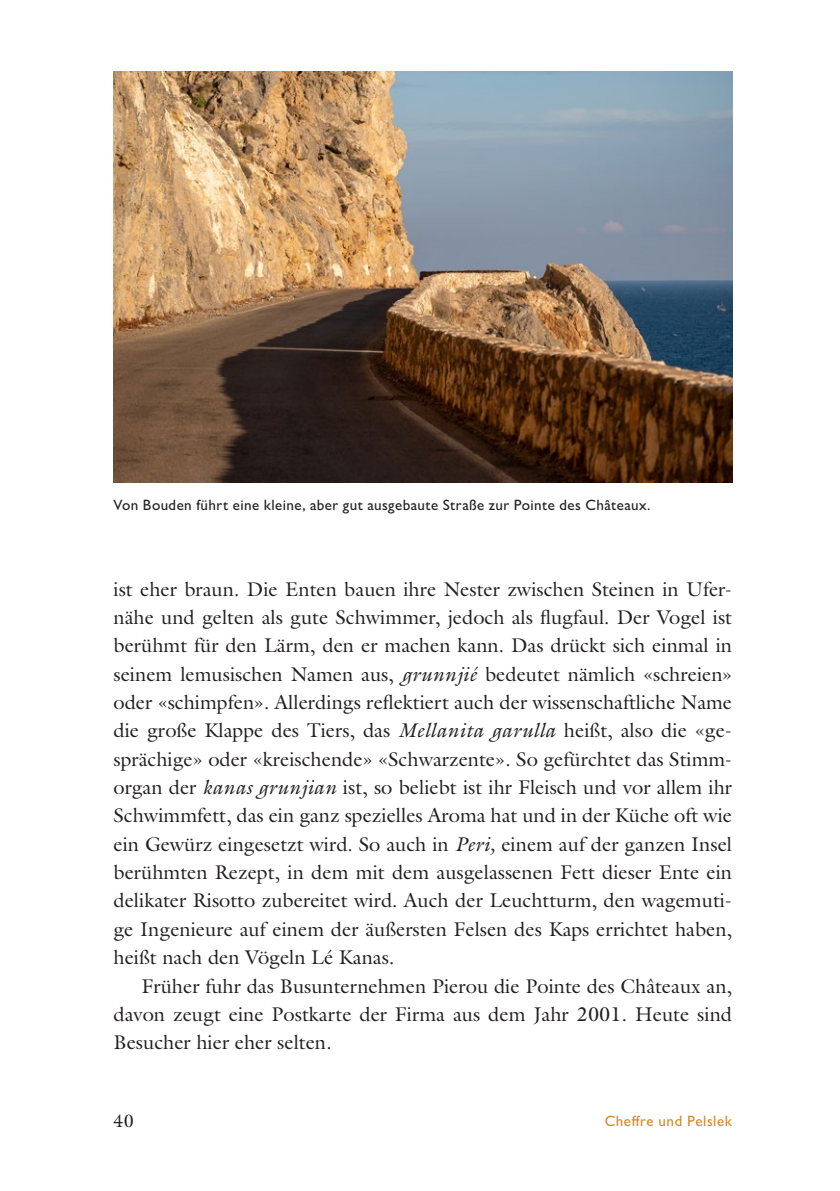
<style>
.page{position:relative;width:840px;height:1191px;background:#fff}
.page>*{position:absolute;margin:0;border:0;box-sizing:border-box;transform-origin:0 0}
.Lauftext{font:20px/28.4px "Galliard Pro";color:#231f20;text-align:justify}
.t1{font:18px "Galliard Pro";color:#231f20}
.Bildlegende{font:500 15px "Gill Sans Nova";letter-spacing:.025em;color:#231f20}
.t2{font:500 15px "Gill Sans Nova";letter-spacing:.035em;color:#cf8b2b}
.s1{font-style:italic}
</style>
<div class="page">
<img style="left:113px;top:71px;width:618px;height:411px">
<p class="Bildlegende" style="left:113px;top:496px;width:538px">Von Bouden führt eine kleine, aber gut ausgebaute Straße zur Pointe des Châteaux.</p>
<p class="Lauftext" style="left:113px;top:574px;width:619px">ist eher braun. Die Enten bauen ihre Nester zwischen Steinen in Ufer&shy;nähe und gelten als gute Schwimmer, jedoch als flugfaul. Der Vogel ist berühmt für den Lärm, den er machen kann. Das drückt sich einmal in seinem lemusischen Namen aus, <span class="s1">grunnjié</span> bedeutet nämlich «schreien» oder «schimpfen». Allerdings reflektiert auch der wissenschaftliche Name die große Klappe des Tiers, das <span class="s1">Mellanita garulla</span> heißt, also die «ge&shy;sprächige» oder «kreischende» «Schwarzente». So gefürchtet das Stimm&shy;organ der <span class="s1">kanas grunjian</span> ist, so beliebt ist ihr Fleisch und vor allem ihr Schwimmfett, das ein ganz spezielles Aroma hat und in der Küche oft wie ein Gewürz eingesetzt wird. So auch in <span class="s1">Peri,</span> einem auf der ganzen Insel berühmten Rezept, in dem mit dem ausgelassenen Fett dieser Ente ein delikater Risotto zubereitet wird. Auch der Leuchtturm, den wagemuti&shy;ge Ingenieure auf einem der äußersten Felsen des Kaps errichtet haben, heißt nach den Vögeln Lé Kanas.</p>
<p class="Lauftext" style="left:113px;top:971px;width:619px;text-indent:28px">Früher fuhr das Busunternehmen Pierou die Pointe des Châteaux an, davon zeugt eine Postkarte der Firma aus dem Jahr 2001. Heute sind Besucher hier eher selten.</p>
<p class="t1" style="left:113px;top:1108px;width:22px">40</p>
<p class="t2" style="left:604px;top:1111px;width:129px">Cheffre und Pelslek</p>
</div>
